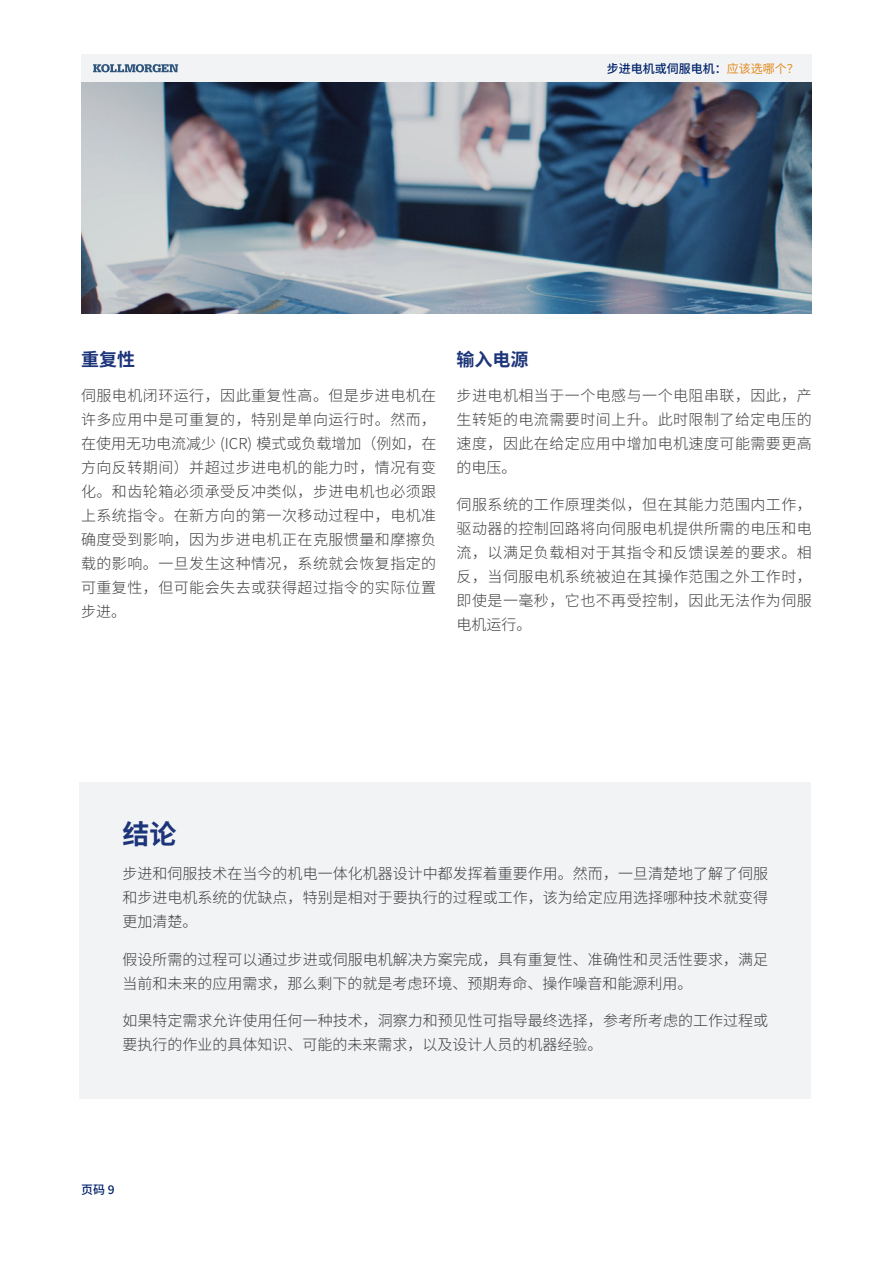
<style>
.page{position:relative;width:893px;height:1263px;background:#fff}
.page>*{position:absolute;margin:0;border:0;box-sizing:border-box;transform-origin:0 0}
.t1{font:700 27px "Noto Sans SC";color:#1c3479}
.t2{font:700 18px "Noto Sans SC";color:#1c3479}
.t3{font:300 15px/24px "Noto Sans SC";color:#3e3e3f;text-align:justify}
.t4{font:500 12px "Noto Sans SC";color:#00226b}
.s1{font-weight:400;color:#e18c1f}
</style>
<div class="page">
<img style="left:81px;top:81px;width:731px;height:233px">
<div style="left:81px;top:54px;width:731px;height:27px;background:#f2f3f4"></div>
<svg style="left:93px;top:64px;width:85px;height:8px"></svg>
<div style="left:80px;top:782px;width:731px;height:316px;background:#f2f3f4"></div>
<p class="t4" style="left:607px;top:61px;width:194px">步进电机或伺服电机：<span class="s1">应该选哪个？</span></p>
<p class="t2" style="left:81px;top:349px;width:55px">重复性</p>
<p class="t3" style="left:81px;top:384px;width:357px">伺服电机闭环运行，因此重复性高。但是步进电机在许多应用中是可重复的，特别是单向运行时。然而，在使用无功电流减少 (ICR) 模式或负载增加（例如，在方向反转期间）并超过步进电机的能力时，情况有变化。和齿轮箱必须承受反冲类似，步进电机也必须跟上系统指令。在新方向的第一次移动过程中，电机准确度受到影响，因为步进电机正在克服惯量和摩擦负载的影响。一旦发生这种情况，系统就会恢复指定的可重复性，但可能会失去或获得超过指令的实际位置步进。</p>
<p class="t2" style="left:457px;top:349px;width:73px">输入电源</p>
<p class="t3" style="left:457px;top:384px;width:357px">步进电机相当于一个电感与一个电阻串联，因此，产生转矩的电流需要时间上升。此时限制了给定电压的速度，因此在给定应用中增加电机速度可能需要更高的电压。</p>
<p class="t3" style="left:457px;top:493px;width:357px">伺服系统的工作原理类似，但在其能力范围内工作，驱动器的控制回路将向伺服电机提供所需的电压和电流，以满足负载相对于其指令和反馈误差的要求。相反，当伺服电机系统被迫在其操作范围之外工作时，即使是一毫秒，它也不再受控制，因此无法作为伺服电机运行。</p>
<p class="t1" style="left:122px;top:819px;width:55px">结论</p>
<p class="t3" style="left:122px;top:862px;width:647px">步进和伺服技术在当今的机电一体化机器设计中都发挥着重要作用。然而，一旦清楚地了解了伺服和步进电机系统的优缺点，特别是相对于要执行的过程或工作，该为给定应用选择哪种技术就变得更加清楚。</p>
<p class="t3" style="left:122px;top:948px;width:647px">假设所需的过程可以通过步进或伺服电机解决方案完成，具有重复性、准确性和灵活性要求，满足当前和未来的应用需求，那么剩下的就是考虑环境、预期寿命、操作噪音和能源利用。</p>
<p class="t3" style="left:122px;top:1009px;width:647px">如果特定需求允许使用任何一种技术，洞察力和预见性可指导最终选择，参考所考虑的工作过程或要执行的作业的具体知识、可能的未来需求，以及设计人员的机器经验。</p>
<p class="t4" style="left:81px;top:1182px;width:35px">页码 9</p>
</div>
